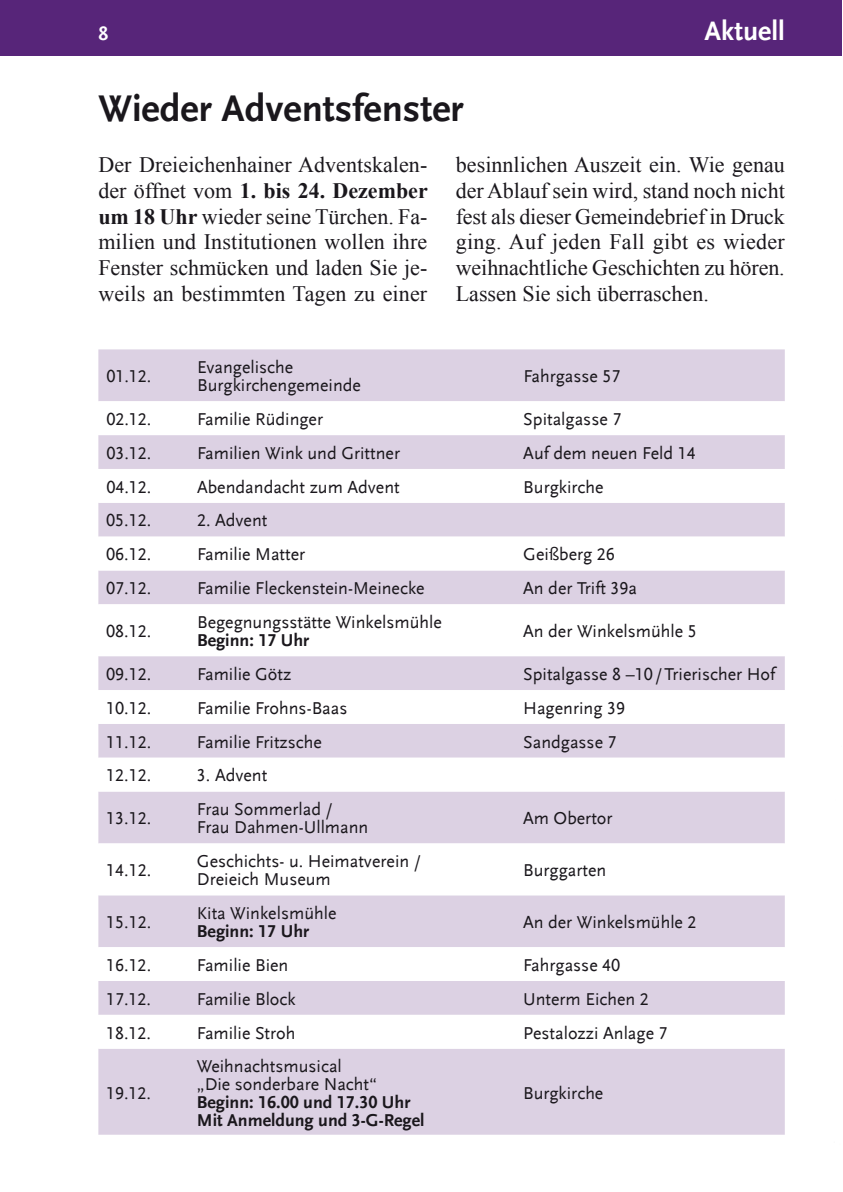
<style>
.page{position:relative;width:843px;height:1192px;background:#fff}
.page>*{position:absolute;margin:0;border:0;box-sizing:border-box;transform-origin:0 0}
.t1{font:700 39px "Scala Sans LF";color:#1a171c}
.t2{font:700 28px "Scala Sans LF";color:#fff}
.t3{font:22px/25.6px "Times New Roman";color:#1a171c;text-align:justify}
.t4{font:700 20px "Scala Sans LF";color:#fff}
.t5{font:18px/18px "Scala Sans LF";color:#1a171c}
.t6{font:700 18px/18px "Scala Sans LF";color:#1a171c}
.s1{font-weight:700}
</style>
<div class="page">
<div style="left:0;top:0;width:841px;height:55px;background:#572579"></div>
<div style="left:98px;top:349px;width:686px;height:785px;background:#dcd1e3"></div>
<svg style="left:98px;top:401px;width:686px;height:647px"></svg>
<div style="left:80px;top:1134px;width:720px;height:15px;background:#fff;border:2px solid #fff"></div>
<p class="t4" style="left:98px;top:23px;width:11px">8</p>
<h2 class="t2" style="left:704px;top:16px;width:82px">Aktuell</h2>
<h1 class="t1" style="left:98px;top:87px;width:367px">Wieder Adventsfenster</h1>
<p class="t3" style="left:98px;top:152px;width:331px">Der Dreieichenhainer Adventskalen&shy;der öffnet vom <span class="s1">1. bis 24. Dezember um 18 Uhr</span> wieder seine Türchen. Fa&shy;milien und Institutionen wollen ihre Fenster schmücken und laden Sie je&shy;weils an bestimmten Tagen zu einer</p>
<p class="t3" style="left:455px;top:152px;width:330px">besinnlichen Auszeit ein. Wie genau der Ablauf sein wird, stand noch nicht fest als dieser Gemeindebrief in Druck ging. Auf jeden Fall gibt es wieder weihnachtliche Geschichten zu hören.<br>Lassen Sie sich überraschen.</p>
<p class="t5" style="left:106px;top:367px;width:46px">01.12.</p>
<p class="t5" style="left:197px;top:358px;width:165px">Evangelische<br>Burgkirchengemeinde</p>
<p class="t5" style="left:523px;top:367px;width:99px">Fahrgasse 57</p>
<p class="t5" style="left:106px;top:410px;width:47px">02.12.</p>
<p class="t5" style="left:197px;top:410px;width:127px">Familie Rüdinger</p>
<p class="t5" style="left:523px;top:410px;width:99px">Spitalgasse 7</p>
<p class="t5" style="left:106px;top:444px;width:47px">03.12.</p>
<p class="t5" style="left:197px;top:444px;width:204px">Familien Wink und Grittner</p>
<p class="t5" style="left:523px;top:444px;width:174px">Auf dem neuen Feld 14</p>
<p class="t5" style="left:106px;top:478px;width:47px">04.12.</p>
<p class="t5" style="left:197px;top:478px;width:204px">Abendandacht zum Advent</p>
<p class="t5" style="left:523px;top:478px;width:82px">Burgkirche</p>
<p class="t5" style="left:106px;top:512px;width:47px">05.12.</p>
<p class="t5" style="left:197px;top:512px;width:72px">2. Advent</p>
<p class="t5" style="left:106px;top:545px;width:47px">06.12.</p>
<p class="t5" style="left:197px;top:545px;width:110px">Familie Matter</p>
<p class="t5" style="left:523px;top:545px;width:93px">Geißberg 26</p>
<p class="t5" style="left:106px;top:579px;width:47px">07.12.</p>
<p class="t5" style="left:197px;top:579px;width:229px">Familie Fleckenstein-Meinecke</p>
<p class="t5" style="left:523px;top:579px;width:115px">An der Trift 39a</p>
<p class="t5" style="left:106px;top:622px;width:47px">08.12.</p>
<p class="t5" style="left:197px;top:613px;width:246px">Begegnungsstätte Winkelsmühle</p>
<p class="t5" style="left:523px;top:622px;width:175px">An der Winkelsmühle 5</p>
<p class="t6" style="left:197px;top:631px;width:114px">Beginn: 17 Uhr</p>
<p class="t5" style="left:106px;top:665px;width:47px">09.12.</p>
<p class="t5" style="left:197px;top:665px;width:96px">Familie Götz</p>
<p class="t5" style="left:523px;top:665px;width:253px">Spitalgasse 8 –10/Trierischer Hof</p>
<p class="t5" style="left:106px;top:699px;width:46px">10.12.</p>
<p class="t5" style="left:197px;top:699px;width:152px">Familie Frohns-Baas</p>
<p class="t5" style="left:523px;top:699px;width:103px">Hagenring 39</p>
<p class="t5" style="left:106px;top:733px;width:46px">11.12.</p>
<p class="t5" style="left:197px;top:733px;width:126px">Familie Fritzsche</p>
<p class="t5" style="left:523px;top:733px;width:95px">Sandgasse 7</p>
<p class="t5" style="left:106px;top:766px;width:46px">12.12.</p>
<p class="t5" style="left:197px;top:766px;width:72px">3. Advent</p>
<p class="t5" style="left:106px;top:809px;width:46px">13.12.</p>
<p class="t5" style="left:197px;top:800px;width:173px">Frau Sommerlad /<br>Frau Dahmen-Ullmann</p>
<p class="t5" style="left:523px;top:809px;width:91px">Am Obertor</p>
<p class="t5" style="left:106px;top:861px;width:46px">14.12.</p>
<p class="t5" style="left:197px;top:852px;width:226px">Geschichts- u. Heimatverein /<br>Dreieich Museum</p>
<p class="t5" style="left:523px;top:861px;width:85px">Burggarten</p>
<p class="t5" style="left:106px;top:913px;width:47px">15.12.</p>
<p class="t5" style="left:197px;top:904px;width:141px">Kita Winkelsmühle</p>
<p class="t6" style="left:197px;top:922px;width:114px">Beginn: 17 Uhr</p>
<p class="t5" style="left:523px;top:913px;width:175px">An der Winkelsmühle 2</p>
<p class="t5" style="left:106px;top:956px;width:46px">16.12.</p>
<p class="t5" style="left:197px;top:956px;width:93px">Familie Bien</p>
<p class="t5" style="left:523px;top:956px;width:99px">Fahrgasse 40</p>
<p class="t5" style="left:106px;top:989px;width:47px">17.12.</p>
<p class="t5" style="left:197px;top:989px;width:100px">Familie Block</p>
<p class="t5" style="left:523px;top:989px;width:127px">Unterm Eichen 2</p>
<p class="t5" style="left:106px;top:1023px;width:46px">18.12.</p>
<p class="t5" style="left:197px;top:1023px;width:100px">Familie Stroh</p>
<p class="t5" style="left:523px;top:1023px;width:146px">Pestalozzi Anlage 7</p>
<p class="t5" style="left:106px;top:1084px;width:47px">19.12.</p>
<p class="t5" style="left:197px;top:1057px;width:182px">Weihnachtsmusical „Die sonderbare Nacht“</p>
<p class="t6" style="left:197px;top:1093px;width:229px">Beginn: 16.00 und 17.30 Uhr<br>Mit Anmeldung und 3-G-Regel</p>
<p class="t5" style="left:523px;top:1084px;width:82px">Burgkirche</p>
</div>
